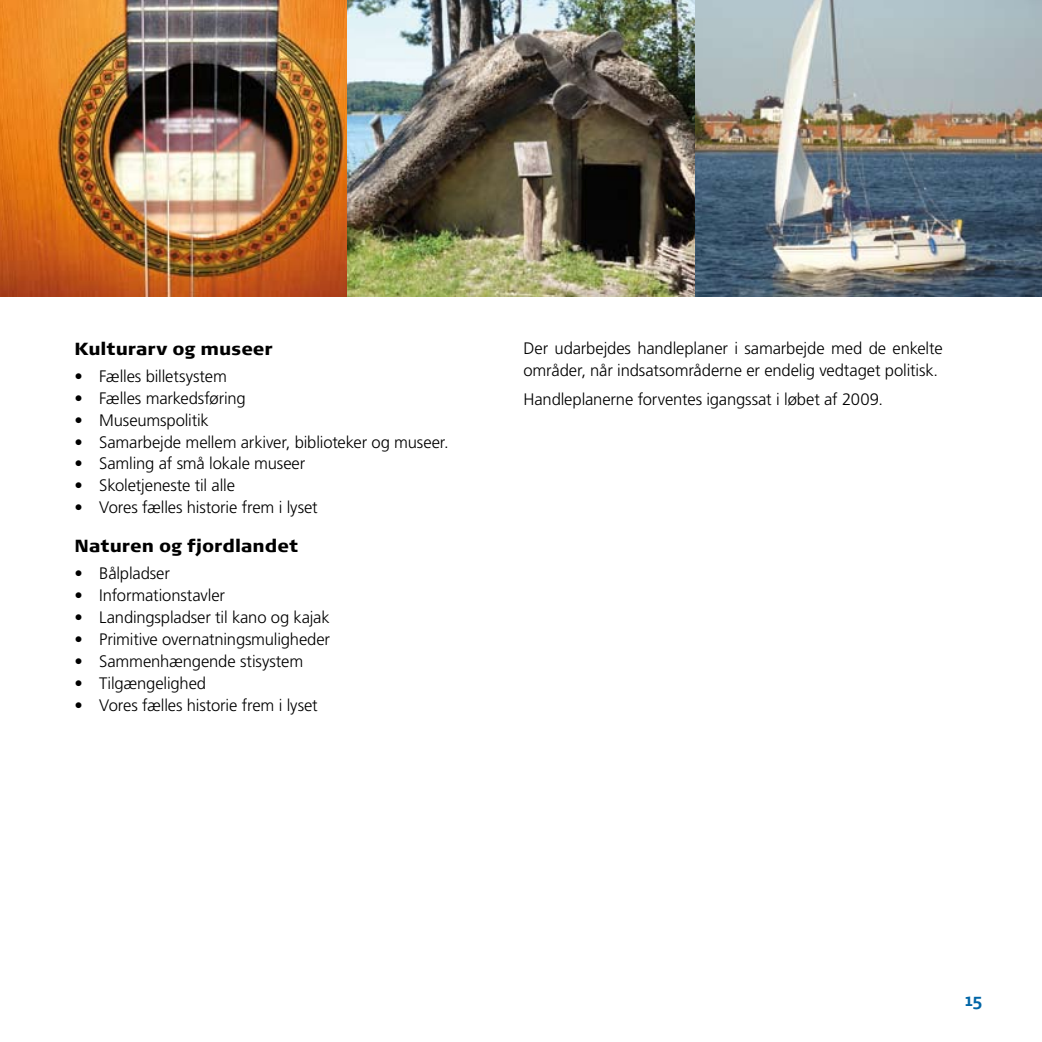
<style>
.page{position:relative;width:1042px;height:1042px;background:#fff}
.page>*{position:absolute;margin:0;border:0;box-sizing:border-box;transform-origin:0 0}
.t1{font:900 17.5px "Signa Normal";color:#000}
.t2{font:700 17.5px "Signa Normal";color:#0065a6}
.t3{font:300 16.62px/21.9px "Frutiger";letter-spacing:-.01em;color:#000}
</style>
<div class="page">
<img style="left:694px;top:0;width:348px;height:296px">
<img style="left:0;top:0;width:347px;height:296px">
<img style="left:347px;top:0;width:347px;height:296px">
<p class="t1" style="left:74px;top:338px;width:200px">Kulturarv og museer</p>
<p class="t3" style="left:74px;top:365px;width:154px">• Fælles billetsystem</p>
<p class="t3" style="left:74px;top:387px;width:173px">• Fælles markedsføring</p>
<p class="t3" style="left:74px;top:409px;width:136px">• Museumspolitik</p>
<p class="t3" style="left:74px;top:431px;width:373px">• Samarbejde mellem arkiver, biblioteker og museer.</p>
<p class="t3" style="left:74px;top:453px;width:232px">• Samling af små lokale museer</p>
<p class="t3" style="left:74px;top:475px;width:162px">• Skoletjeneste til alle</p>
<p class="t3" style="left:74px;top:497px;width:245px">• Vores fælles historie frem i lyset</p>
<p class="t1" style="left:74px;top:535px;width:225px">Naturen og fjordlandet</p>
<p class="t3" style="left:74px;top:563px;width:97px">• Bålpladser</p>
<p class="t3" style="left:74px;top:585px;width:152px">• Informationstavler</p>
<p class="t3" style="left:74px;top:606px;width:257px">• Landingspladser til kano og kajak</p>
<p class="t3" style="left:74px;top:628px;width:257px">• Primitive overnatningsmuligheder</p>
<p class="t3" style="left:74px;top:650px;width:230px">• Sammenhængende stisystem</p>
<p class="t3" style="left:74px;top:672px;width:133px">• Tilgængelighed</p>
<p class="t3" style="left:74px;top:694px;width:245px">• Vores fælles historie frem i lyset</p>
<p class="t3" style="left:523px;top:337px;width:421px">Der udarbejdes handleplaner i samarbejde med de enkelte områder, når indsatsområderne er endelig vedtaget politisk.</p>
<p class="t3" style="left:523px;top:388px;width:358px">Handleplanerne forventes igangssat i løbet af 2009.</p>
<p class="t2" style="left:965px;top:989px;width:19px">15</p>
</div>
